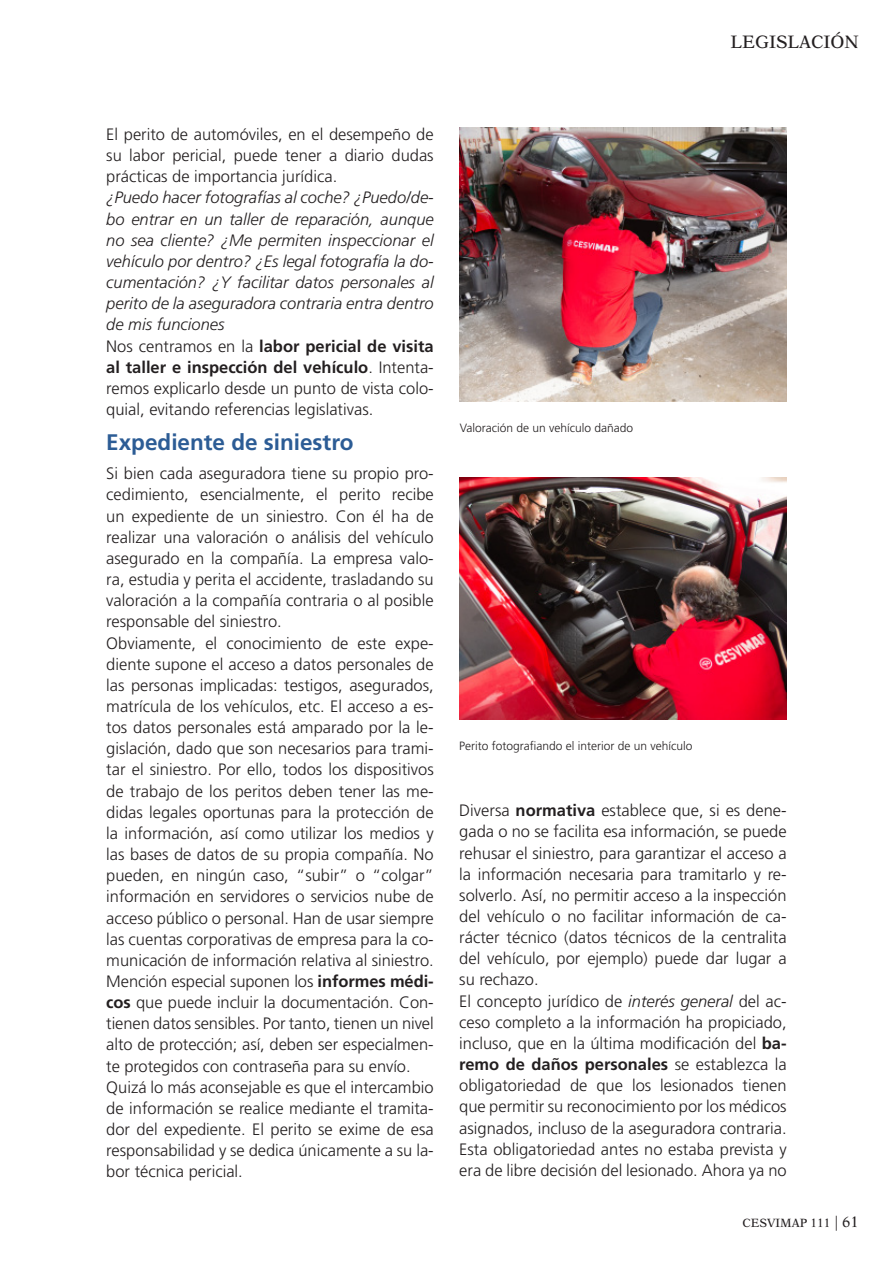
<style>
.page{position:relative;width:893px;height:1263px;background:#fff}
.page>*{position:absolute;margin:0;border:0;box-sizing:border-box;transform-origin:0 0}
.t1{font:700 22.5px "Frutiger";color:#2c5c95}
.t2{font:18px "New Aster";color:#231f20}
.t3{font:300 16.5px/21.1px "Frutiger";color:#231f20}
.t4{font:italic 300 16.5px/21.1px "Frutiger";color:#231f20}
.t5{font:300 12px "Frutiger";color:#231f20}
.t6{font:12px "New Aster";color:#231f20}
.s1{font-style:normal}
.s2{font-weight:700;font-style:normal}
.s3{font-weight:700}
.s4{font-style:italic}
.s5{font-size:15px}
</style>
<div class="page">
<img style="left:459px;top:128px;width:328px;height:273px">
<img style="left:460px;top:477px;width:327px;height:242px">
<p class="t2" style="left:731px;top:31px;width:130px">LEGISLACIÓN</p>
<p class="t3" style="left:106px;top:124px;width:329px;text-align:justify">El perito de automóviles, en el desempeño de su labor pericial, puede tener a diario dudas prácticas de importancia jurídica.</p>
<p class="t4" style="left:106px;top:187px;width:329px">¿Puedo hacer fotografías al coche? ¿Puedo/de&shy;bo entrar en un taller de reparación, aunque no sea cliente? ¿Me permiten inspeccionar el vehículo por dentro? ¿Es legal fotografía la do&shy;cumentación? ¿Y facilitar datos personales al perito de la aseguradora contraria entra dentro de mis funciones<br><span class="s1">Nos centramos en la</span> <span class="s2">labor pericial de visita al taller e inspección del vehículo</span><span class="s1">. Intenta&shy;remos explicarlo desde un punto de vista colo&shy;quial, evitando referencias legislativas.</span></p>
<h1 class="t1" style="left:106px;top:429px;width:249px">Expediente de siniestro</h1>
<p class="t3" style="left:106px;top:463px;width:329px">Si bien cada aseguradora tiene su propio pro&shy;cedimiento, esencialmente, el perito recibe un expediente de un siniestro. Con él ha de realizar una valoración o análisis del vehículo asegurado en la compañía. La empresa valo&shy;ra, estudia y perita el accidente, trasladando su valoración a la compañía contraria o al posible responsable del siniestro.<br>Obviamente, el conocimiento de este expe&shy;diente supone el acceso a datos personales de las personas implicadas: testigos, asegurados, matrícula de los vehículos, etc. El acceso a es&shy;tos datos personales está amparado por la le&shy;gislación, dado que son necesarios para trami&shy;tar el siniestro. Por ello, todos los dispositivos de trabajo de los peritos deben tener las me&shy;didas legales oportunas para la protección de la información, así como utilizar los medios y las bases de datos de su propia compañía. No pueden, en ningún caso, “subir” o “colgar” información en servidores o servicios nube de acceso público o personal. Han de usar siempre las cuentas corporativas de empresa para la co&shy;municación de información relativa al siniestro.<br>Mención especial suponen los <span class="s3">informes médi&shy;cos</span> que puede incluir la documentación. Con&shy;tienen datos sensibles. Por tanto, tienen un nivel alto de protección; así, deben ser especialmen&shy;te protegidos con contraseña para su envío.<br>Quizá lo más aconsejable es que el intercambio de información se realice mediante el tramita&shy;dor del expediente. El perito se exime de esa responsabilidad y se dedica únicamente a su la&shy;bor técnica pericial.</p>
<p class="t5" style="left:460px;top:421px;width:175px">Valoración de un vehículo dañado</p>
<p class="t5" style="left:459px;top:738px;width:235px">Perito fotografiando el interior de un vehículo</p>
<p class="t3" style="left:459px;top:800px;width:329px">Diversa <span class="s3">normativa</span> establece que, si es dene&shy;gada o no se facilita esa información, se puede rehusar el siniestro, para garantizar el acceso a la información necesaria para tramitarlo y re&shy;solverlo. Así, no permitir acceso a la inspección del vehículo o no facilitar información de ca&shy;rácter técnico (datos técnicos de la centralita del vehículo, por ejemplo) puede dar lugar a su rechazo.<br>El concepto jurídico de <span class="s4">interés general</span> del ac&shy;ceso completo a la información ha propiciado, incluso, que en la última modificación del <span class="s3">ba&shy;remo de daños personales</span> se establezca la obligatoriedad de que los lesionados tienen que permitir su reconocimiento por los médicos asignados, incluso de la aseguradora contraria.<br>Esta obligatoriedad antes no estaba prevista y era de libre decisión del lesionado. Ahora ya no</p>
<p class="t6" style="left:743px;top:1216px;width:118px">CESVIMAP 111 <span class="s5">| 61</span></p>
</div>
